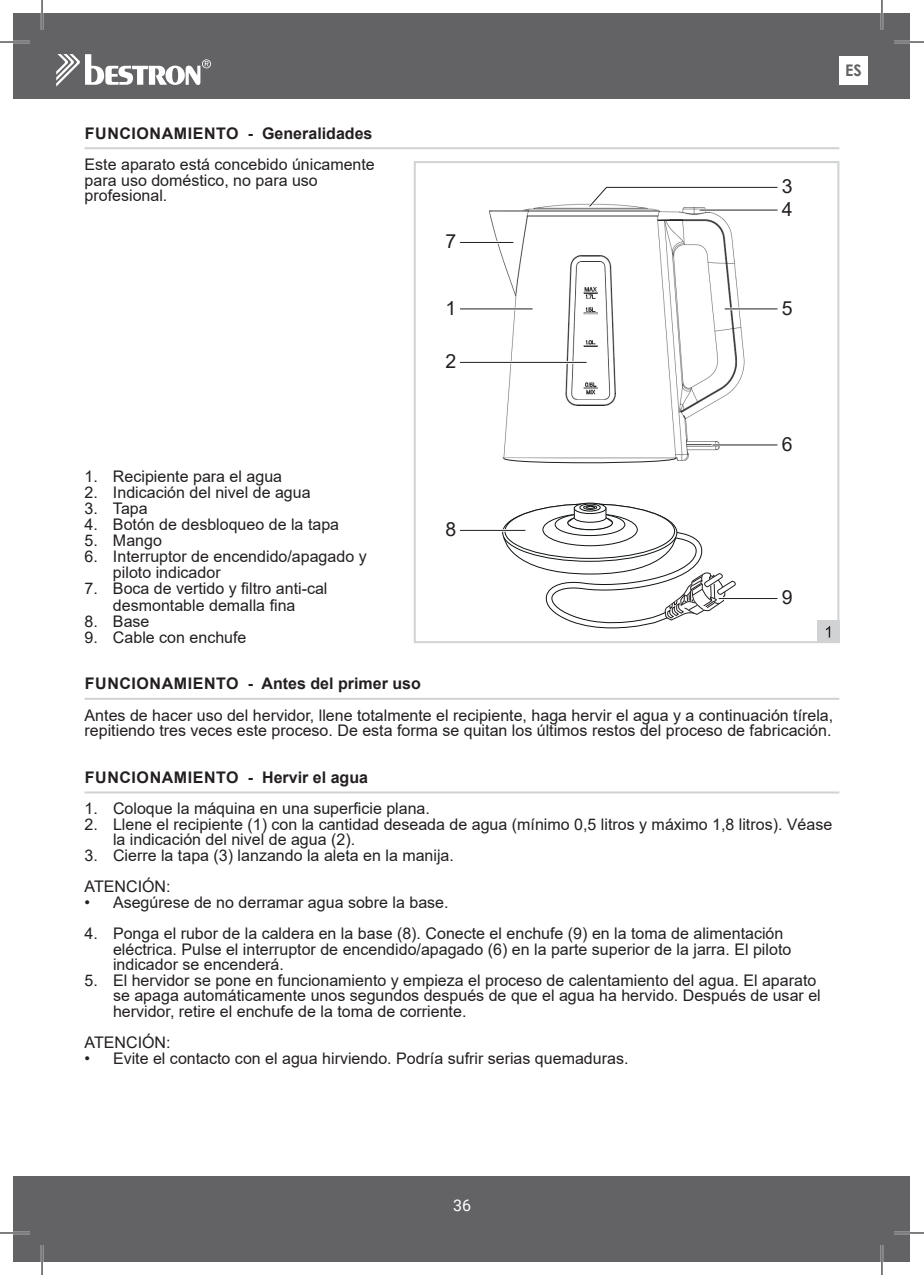
<style>
.page{position:relative;width:924px;height:1275px;background:#fff}
.page>*{position:absolute;margin:0;border:0;box-sizing:border-box;transform-origin:0 0}
.t1{font:19.4px "Arial";color:#231f20}
.t2{font:16px/15.6px "Arial";color:#231f20}
.t3{font:700 16px "Arial";letter-spacing:.015em;color:#231f20}
.t4{font:700 16px "Arial";letter-spacing:.035em;color:#231f20}
.t5{font:16px "Roboto";color:#fff}
.t6{font:700 16px "Century Gothic";color:#636366}
</style>
<div class="page">
<div style="left:14px;top:14px;width:895px;height:85px;background:#636366"></div>
<div style="left:14px;top:1176px;width:895px;height:85px;background:#636366"></div>
<svg style="left:56px;top:54px;width:155px;height:33px"></svg>
<div style="left:839px;top:56px;width:28px;height:29px;background:#fff"></div>
<hr style="left:85px;top:147px;width:754px;height:2px;background:#d1d2d4">
<hr style="left:85px;top:698px;width:754px;height:2px;background:#d1d2d4">
<hr style="left:85px;top:791px;width:754px;height:2px;background:#d1d2d4">
<img style="left:488px;top:203px;width:257px;height:254px">
<svg style="left:502px;top:457px;width:187px;height:7px"></svg>
<div style="left:573px;top:503px;width:33px;height:11px;border:1px solid #0f1313;border-radius:50%"></div>
<div style="left:579px;top:504px;width:21px;height:7px;border:1px solid #0f1313;border-radius:50%"></div>
<div style="left:583px;top:505px;width:13px;height:4px;border:1px solid #0f1313;border-radius:50%"></div>
<svg style="left:503px;top:506px;width:233px;height:123px"></svg>
<hr style="left:460px;top:241px;width:53px;height:3px;background:#fff">
<hr style="left:460px;top:242px;width:53px;height:1px;background:#231f20">
<hr style="left:460px;top:307px;width:72px;height:3px;background:#fff">
<hr style="left:460px;top:308px;width:72px;height:1px;background:#231f20">
<hr style="left:460px;top:361px;width:126px;height:3px;background:#fff">
<hr style="left:460px;top:362px;width:126px;height:1px;background:#231f20">
<hr style="left:724px;top:307px;width:52px;height:3px;background:#fff">
<hr style="left:724px;top:308px;width:52px;height:1px;background:#231f20">
<hr style="left:699px;top:209px;width:77px;height:2px;background:#fff">
<hr style="left:699px;top:210px;width:77px;height:1px;background:#231f20">
<svg style="left:585px;top:186px;width:25px;height:24px"></svg>
<hr style="left:606px;top:187px;width:170px;height:1px;background:#231f20">
<hr style="left:712px;top:443px;width:64px;height:3px;background:#fff">
<hr style="left:712px;top:444px;width:64px;height:1px;background:#231f20">
<hr style="left:460px;top:529px;width:65px;height:3px;background:#fff">
<hr style="left:460px;top:530px;width:65px;height:1px;background:#231f20">
<hr style="left:718px;top:597px;width:58px;height:3px;background:#fff">
<hr style="left:718px;top:598px;width:58px;height:1px;background:#231f20">
<div style="left:413px;top:161px;width:426px;height:482px;border:2px solid #d1d2d4"></div>
<div style="left:816px;top:620px;width:23px;height:23px;background:#d1d2d4"></div>
<svg style="left:825px;top:626px;width:4px;height:11px"></svg>
<hr style="left:0;top:41px;width:30px;height:2px;background:#fff">
<hr style="left:893px;top:41px;width:30px;height:2px;background:#fff">
<hr style="left:0;top:1231px;width:30px;height:3px;background:#fff">
<hr style="left:893px;top:1231px;width:30px;height:3px;background:#fff">
<hr style="left:41px;top:0;width:2px;height:30px;background:#fff">
<hr style="left:41px;top:1245px;width:2px;height:30px;background:#fff">
<hr style="left:880px;top:0;width:2px;height:30px;background:#fff">
<hr style="left:880px;top:1245px;width:2px;height:30px;background:#fff">
<hr style="left:0;top:42px;width:30px;height:1px;background:#000">
<hr style="left:893px;top:42px;width:30px;height:1px;background:#000">
<hr style="left:0;top:1232px;width:30px;height:1px;background:#000">
<hr style="left:893px;top:1232px;width:30px;height:1px;background:#000">
<hr style="left:42px;top:0;width:1px;height:30px;background:#000">
<hr style="left:42px;top:1245px;width:1px;height:30px;background:#000">
<hr style="left:881px;top:0;width:1px;height:30px;background:#000">
<hr style="left:881px;top:1245px;width:1px;height:30px;background:#000">
<p class="t3" style="left:85px;top:122px;width:289px">FUNCIONAMIENTO - Generalidades</p>
<p class="t2" style="left:85px;top:156px;width:291px">Este aparato está concebido únicamente para uso doméstico, no para uso profesional.</p>
<p class="t1" style="left:445px;top:228px;width:12px">7</p>
<p class="t1" style="left:445px;top:294px;width:12px">1</p>
<p class="t1" style="left:445px;top:348px;width:12px">2</p>
<p class="t1" style="left:781px;top:173px;width:12px">3</p>
<p class="t1" style="left:781px;top:196px;width:12px">4</p>
<p class="t1" style="left:781px;top:294px;width:12px">5</p>
<p class="t6" style="left:844px;top:58px;width:18px">ES</p>
<p class="t1" style="left:781px;top:431px;width:12px">6</p>
<p class="t2" style="left:85px;top:469px;width:199px">1. Recipiente para el agua</p>
<p class="t2" style="left:85px;top:485px;width:227px">2. Indicación del nivel de agua</p>
<p class="t2" style="left:85px;top:501px;width:65px">3. Tapa</p>
<p class="t2" style="left:85px;top:517px;width:256px">4. Botón de desbloqueo de la tapa</p>
<p class="t2" style="left:85px;top:533px;width:79px">5. Mango</p>
<p class="t2" style="left:113px;top:549px;width:255px;text-indent:-28px">6. Interruptor de encendido/apagado y piloto indicador</p>
<p class="t2" style="left:85px;top:581px;width:244px;text-align:center">7. Boca de vertido y filtro anti-cal desmontable demalla fina</p>
<p class="t2" style="left:85px;top:613px;width:66px">8. Base</p>
<p class="t2" style="left:85px;top:629px;width:163px">9. Cable con enchufe</p>
<p class="t3" style="left:85px;top:672px;width:337px">FUNCIONAMIENTO - Antes del primer uso</p>
<p class="t2" style="left:85px;top:707px;width:749px">Antes de hacer uso del hervidor, llene totalmente el recipiente, haga hervir el agua y a continuación tírela, repitiendo tres veces este proceso. De esta forma se quitan los últimos restos del proceso de fabricación.</p>
<p class="t4" style="left:85px;top:766px;width:284px">FUNCIONAMIENTO - Hervir el agua</p>
<p class="t2" style="left:85px;top:800px;width:346px">1. Coloque la máquina en una superficie plana.</p>
<p class="t2" style="left:113px;top:816px;width:720px;text-indent:-28px">2. Llene el recipiente (1) con la cantidad deseada de agua (mínimo 0,5 litros y máximo 1,8 litros). Véase la indicación del nivel de agua (2).</p>
<p class="t2" style="left:85px;top:839px;width:370px;line-height:31.2px">3. Cierre la tapa (3) lanzando la aleta en la manija.<br>ATENCIÓN:</p>
<p class="t2" style="left:85px;top:894px;width:365px">• Asegúrese de no derramar agua sobre la base.</p>
<p class="t2" style="left:113px;top:925px;width:679px;text-indent:-28px">4. Ponga el rubor de la caldera en la base (8). Conecte el enchufe (9) en la toma de alimentación eléctrica. Pulse el interruptor de encendido/apagado (6) en la parte superior de la jarra. El piloto indicador se encenderá.</p>
<p class="t2" style="left:113px;top:972px;width:709px;text-indent:-28px">5. El hervidor se pone en funcionamiento y empieza el proceso de calentamiento del agua. El aparato se apaga automáticamente unos segundos después de que el agua ha hervido. Después de usar el hervidor, retire el enchufe de la toma de corriente.</p>
<p class="t2" style="left:85px;top:1034px;width:87px">ATENCIÓN:</p>
<p class="t2" style="left:85px;top:1050px;width:545px">• Evite el contacto con el agua hirviendo. Podría sufrir serias quemaduras.</p>
<p class="t1" style="left:445px;top:516px;width:12px">8</p>
<p class="t1" style="left:781px;top:584px;width:12px">9</p>
<p class="t5" style="left:453px;top:1193px;width:19px">36</p>
</div>
